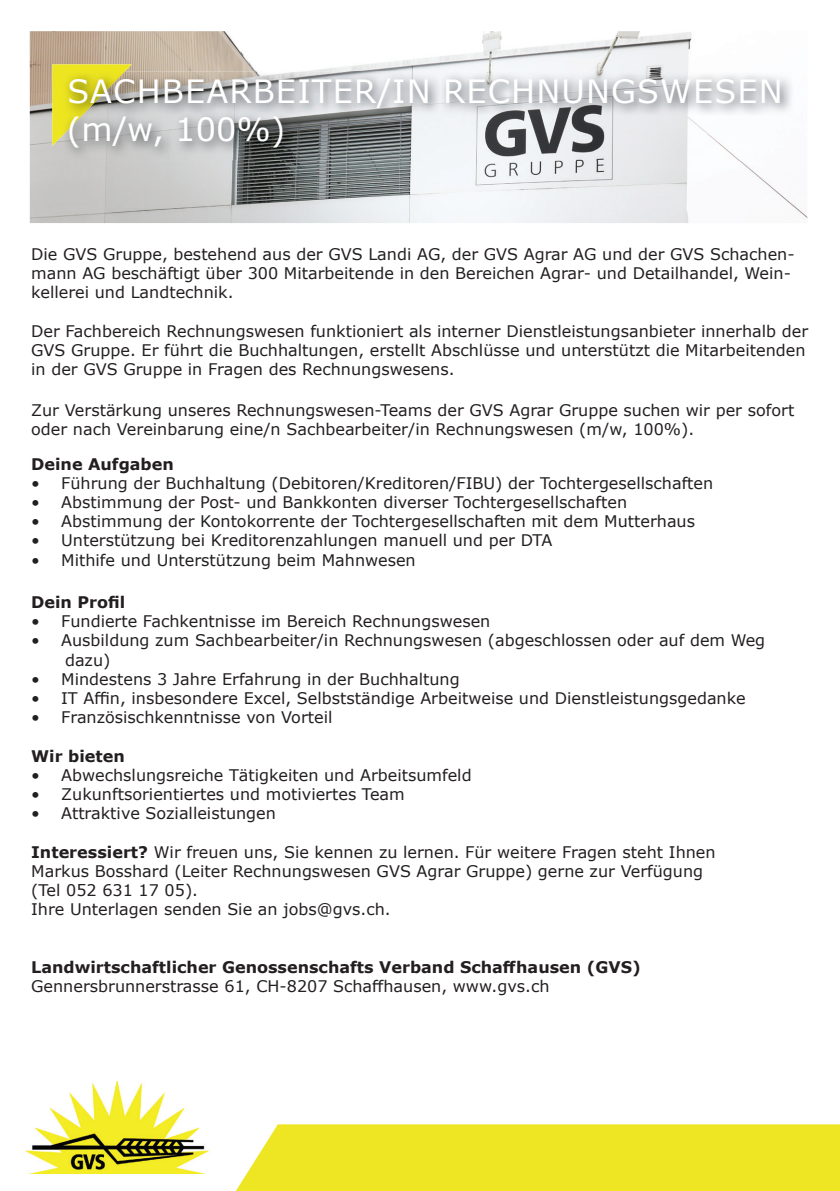
<style>
.page{position:relative;width:840px;height:1191px;background:#fff}
.page>*{position:absolute;margin:0;border:0;box-sizing:border-box;transform-origin:0 0}
.t1{font:32px/38.4px "Verdana";letter-spacing:.035em;color:#fff}
.t2{font:16px/19.2px "Verdana";color:#231f20}
.t3{font:700 16px "Verdana";color:#231f20}
.s1{font-weight:700}
</style>
<div class="page">
<div style="left:236px;top:1124px;width:603px;height:67px;background:#eee623"></div>
<img style="left:25px;top:1081px;width:184px;height:92px">
<img style="left:30px;top:31px;width:776px;height:192px">
<svg style="left:52px;top:64px;width:80px;height:82px"></svg>
<img style="left:63px;top:72px;width:729px;height:88px">
<img style="left:63px;top:72px;width:62px;height:63px">
<h1 class="t1" style="left:67px;top:71px;width:716px">SACHBEARBEITER/IN RECHNUNGSWESEN (m/w, 100%)</h1>
<p class="t2" style="left:31px;top:244px;width:764px">Die GVS Gruppe, bestehend aus der GVS Landi AG, der GVS Agrar AG und der GVS Schachen&shy;mann AG beschäftigt über 300 Mitarbeitende in den Bereichen Agrar- und Detailhandel, Wein&shy;kellerei und Landtechnik.</p>
<p class="t2" style="left:31px;top:321px;width:778px">Der Fachbereich Rechnungswesen funktioniert als interner Dienstleistungsanbieter innerhalb der<br>GVS Gruppe. Er führt die Buchhaltungen, erstellt Abschlüsse und unterstützt die Mitarbeitenden in der GVS Gruppe in Fragen des Rechnungswesens.</p>
<p class="t2" style="left:31px;top:400px;width:764px">Zur Verstärkung unseres Rechnungswesen-Teams der GVS Agrar Gruppe suchen wir per sofort oder nach Vereinbarung eine/n Sachbearbeiter/in Rechnungswesen (m/w, 100%).</p>
<p class="t3" style="left:31px;top:452px;width:144px">Deine Aufgaben</p>
<p class="t2" style="left:31px;top:473px;width:683px">• Führung der Buchhaltung (Debitoren/Kreditoren/FIBU) der Tochtergesellschaften</p>
<p class="t2" style="left:31px;top:492px;width:597px">• Abstimmung der Post- und Bankkonten diverser Tochtergesellschaften</p>
<p class="t2" style="left:31px;top:511px;width:665px">• Abstimmung der Kontokorrente der Tochtergesellschaften mit dem Mutterhaus</p>
<p class="t2" style="left:31px;top:531px;width:522px">• Unterstützung bei Kreditorenzahlungen manuell und per DTA</p>
<p class="t2" style="left:31px;top:550px;width:386px">• Mithife und Unterstützung beim Mahnwesen</p>
<p class="t3" style="left:31px;top:591px;width:96px">Dein Profil</p>
<p class="t2" style="left:31px;top:611px;width:460px">• Fundierte Fachkentnisse im Bereich Rechnungswesen</p>
<p class="t2" style="left:65px;top:631px;width:701px;text-indent:-34px">• Ausbildung zum Sachbearbeiter/in Rechnungswesen (abgeschlossen oder auf dem Weg dazu)</p>
<p class="t2" style="left:31px;top:669px;width:429px">• Mindestens 3 Jahre Erfahrung in der Buchhaltung</p>
<p class="t2" style="left:31px;top:688px;width:715px">• IT Affin, insbesondere Excel, Selbstständige Arbeitweise und Dienstleistungsgedanke</p>
<p class="t2" style="left:31px;top:707px;width:302px">• Französischkenntnisse von Vorteil</p>
<p class="t3" style="left:31px;top:744px;width:95px">Wir bieten</p>
<p class="t2" style="left:31px;top:765px;width:441px">• Abwechslungsreiche Tätigkeiten und Arbeitsumfeld</p>
<p class="t2" style="left:31px;top:784px;width:375px">• Zukunftsorientiertes und motiviertes Team</p>
<p class="t2" style="left:31px;top:803px;width:246px">• Attraktive Sozialleistungen</p>
<p class="t2" style="left:31px;top:842px;width:685px"><span class="s1">Interessiert?</span> Wir freuen uns, Sie kennen zu lernen. Für weitere Fragen steht Ihnen Markus Bosshard (Leiter Rechnungswesen GVS Agrar Gruppe) gerne zur Verfügung (Tel 052 631 17 05).<br>Ihre Unterlagen senden Sie an jobs@gvs.ch.</p>
<p class="t3" style="left:31px;top:955px;width:610px">Landwirtschaftlicher Genossenschafts Verband Schaffhausen (GVS)</p>
<p class="t2" style="left:31px;top:976px;width:519px">Gennersbrunnerstrasse 61, CH-8207 Schaffhausen, www.gvs.ch</p>
</div>
